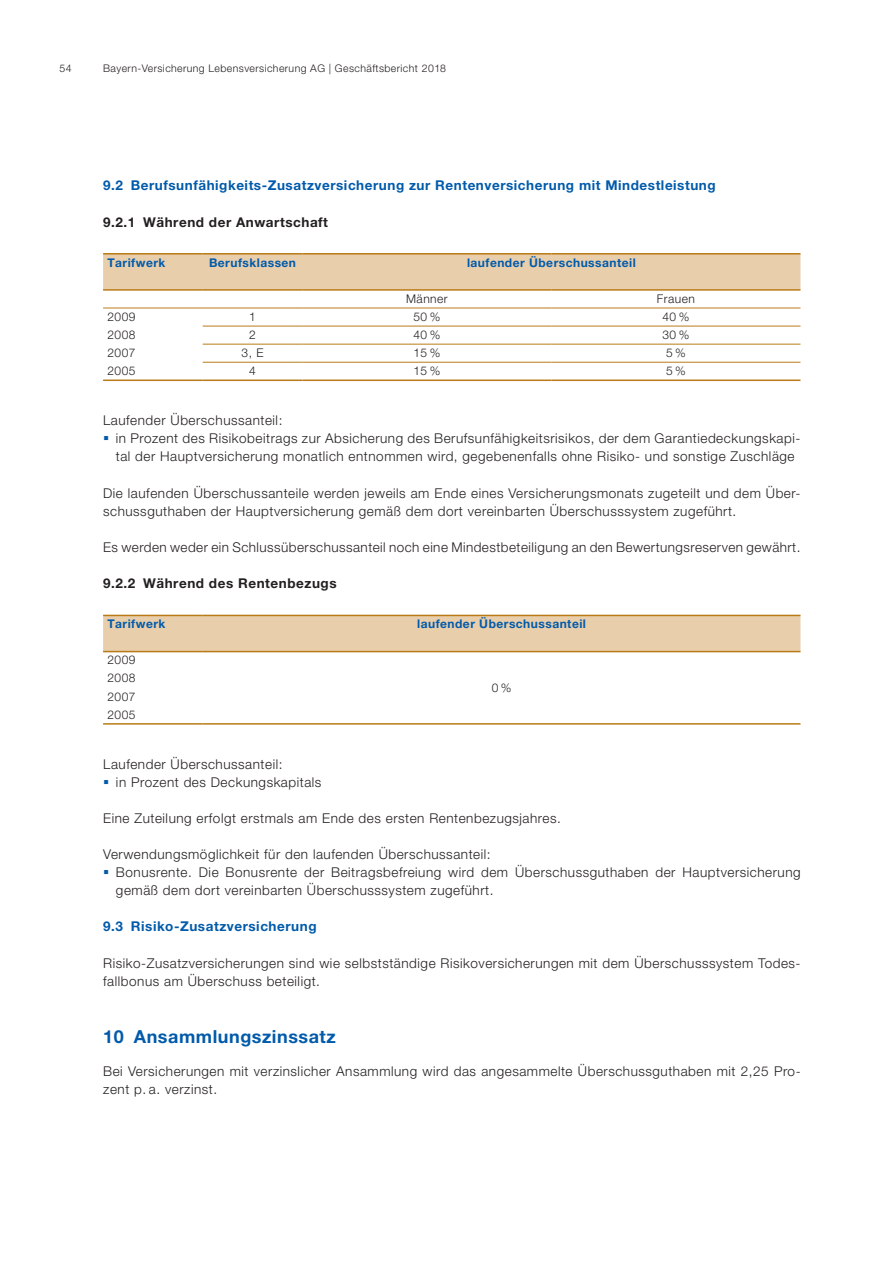
<style>
.page{position:relative;width:893px;height:1263px;background:#fff}
.page>*{position:absolute;margin:0;border:0;box-sizing:border-box;transform-origin:0 0}
.t1{font:700 18px "Helvetica Neue LT Pro";letter-spacing:.03em;color:#015aaa}
.t2{font:300 13.5px/18.1px "Helvetica Neue LT Pro";letter-spacing:.04em;color:#231f20}
.t3{font:700 13.5px "Helvetica Neue LT Pro";letter-spacing:.04em;color:#015aaa}
.t4{font:700 13.5px "Helvetica Neue LT Pro";letter-spacing:.04em;color:#231f20}
.t5{font:700 12px "Helvetica Neue LT Pro";letter-spacing:.04em;color:#015aaa}
.t6{font:300 12px/18px "Helvetica Neue LT Pro";letter-spacing:.04em;color:#231f20;text-align:justify}
.t7{font:300 10.5px "Helvetica Neue LT Pro";letter-spacing:.04em;color:#231f20}
.s1{color:#015aaa}
</style>
<div class="page">
<div style="left:103px;top:254px;width:697px;height:35px;background:#e9ceab"></div>
<hr style="left:103px;top:379px;width:100px;height:2px;background:#b97b17">
<hr style="left:103px;top:308px;width:100px;height:1px;background:#b97b17">
<hr style="left:203px;top:308px;width:99px;height:1px;background:#b97b17">
<hr style="left:302px;top:308px;width:249px;height:1px;background:#b97b17">
<hr style="left:551px;top:308px;width:249px;height:1px;background:#b97b17">
<hr style="left:203px;top:326px;width:99px;height:1px;background:#b97b17">
<hr style="left:302px;top:326px;width:249px;height:1px;background:#b97b17">
<hr style="left:551px;top:326px;width:249px;height:1px;background:#b97b17">
<hr style="left:203px;top:344px;width:99px;height:1px;background:#b97b17">
<hr style="left:302px;top:344px;width:249px;height:1px;background:#b97b17">
<hr style="left:551px;top:344px;width:249px;height:1px;background:#b97b17">
<hr style="left:103px;top:253px;width:100px;height:1px;background:#b97b17">
<hr style="left:203px;top:253px;width:99px;height:1px;background:#b97b17">
<hr style="left:302px;top:253px;width:249px;height:1px;background:#b97b17">
<hr style="left:551px;top:253px;width:249px;height:1px;background:#b97b17">
<hr style="left:103px;top:289px;width:100px;height:2px;background:#b97b17">
<hr style="left:203px;top:289px;width:99px;height:2px;background:#b97b17">
<hr style="left:302px;top:289px;width:249px;height:2px;background:#b97b17">
<hr style="left:551px;top:289px;width:249px;height:2px;background:#b97b17">
<hr style="left:203px;top:362px;width:99px;height:1px;background:#b97b17">
<hr style="left:302px;top:362px;width:249px;height:1px;background:#b97b17">
<hr style="left:551px;top:362px;width:249px;height:1px;background:#b97b17">
<hr style="left:203px;top:379px;width:99px;height:2px;background:#b97b17">
<hr style="left:302px;top:379px;width:249px;height:2px;background:#b97b17">
<hr style="left:551px;top:379px;width:249px;height:2px;background:#b97b17">
<div style="left:103px;top:616px;width:697px;height:35px;background:#e9ceab"></div>
<hr style="left:103px;top:723px;width:100px;height:2px;background:#b97b17">
<hr style="left:203px;top:723px;width:597px;height:2px;background:#b97b17">
<hr style="left:203px;top:651px;width:597px;height:1px;background:#b97b17">
<hr style="left:103px;top:651px;width:100px;height:1px;background:#b97b17">
<hr style="left:103px;top:615px;width:100px;height:1px;background:#b97b17">
<hr style="left:203px;top:615px;width:597px;height:1px;background:#b97b17">
<p class="t7" style="left:60px;top:62px;width:14px">54</p>
<p class="t7" style="left:103px;top:62px;width:344px">Bayern-Versicherung Lebensversicherung AG | Geschäftsbericht 2018</p>
<p class="t3" style="left:103px;top:177px;width:614px">9.2 Berufsunfähigkeits-Zusatzversicherung zur Rentenversicherung mit Mindestleistung</p>
<p class="t4" style="left:103px;top:213px;width:226px">9.2.1 Während der Anwartschaft</p>
<p class="t5" style="left:107px;top:255px;width:60px">Tarifwerk</p>
<p class="t5" style="left:209px;top:255px;width:89px">Berufsklassen</p>
<p class="t5" style="left:467px;top:255px;width:170px">laufender Überschussanteil</p>
<p class="t6" style="left:406px;top:289px;width:43px">Männer</p>
<p class="t6" style="left:657px;top:289px;width:39px">Frauen</p>
<p class="t6" style="left:107px;top:307px;width:30px">2009<br>2008<br>2007<br>2005</p>
<p class="t6" style="left:249px;top:307px;width:8px">1</p>
<p class="t6" style="left:413px;top:307px;width:28px">50%</p>
<p class="t6" style="left:662px;top:307px;width:28px">40%</p>
<p class="t6" style="left:249px;top:325px;width:8px">2</p>
<p class="t6" style="left:413px;top:325px;width:28px">40%</p>
<p class="t6" style="left:662px;top:325px;width:28px">30%</p>
<p class="t6" style="left:242px;top:343px;width:23px">3, E</p>
<p class="t6" style="left:413px;top:343px;width:28px">15%</p>
<p class="t6" style="left:666px;top:343px;width:21px">5%</p>
<p class="t6" style="left:249px;top:362px;width:8px">4</p>
<p class="t6" style="left:413px;top:362px;width:28px">15%</p>
<p class="t6" style="left:666px;top:362px;width:21px">5%</p>
<p class="t2" style="left:103px;top:411px;width:181px">Laufender Überschussanteil:</p>
<p class="t2" style="left:103px;top:429px;width:699px;text-align:center"><span class="s1">▪</span> in Prozent des Risikobeitrags zur Absicherung des Berufsunfähigkeitsrisikos, der dem Garantiedeckungskapi&shy;tal der Hauptversicherung monatlich entnommen wird, gegebenenfalls ohne Risiko- und sonstige Zuschläge</p>
<p class="t2" style="left:103px;top:483px;width:699px">Die laufenden Überschussanteile werden jeweils am Ende eines Versicherungsmonats zugeteilt und dem Über&shy;schussguthaben der Hauptversicherung gemäß dem dort vereinbarten Überschusssystem zugeführt.</p>
<p class="t2" style="left:103px;top:538px;width:699px">Es werden weder ein Schlussüberschussanteil noch eine Mindestbeteiligung an den Bewertungsreserven gewährt.</p>
<p class="t4" style="left:103px;top:575px;width:235px">9.2.2 Während des Rentenbezugs</p>
<p class="t5" style="left:107px;top:616px;width:60px">Tarifwerk</p>
<p class="t5" style="left:417px;top:616px;width:170px">laufender Überschussanteil</p>
<p class="t6" style="left:107px;top:651px;width:30px">2009<br>2008<br>2007<br>2005</p>
<p class="t6" style="left:492px;top:678px;width:21px">0%</p>
<p class="t2" style="left:103px;top:754px;width:181px">Laufender Überschussanteil:</p>
<p class="t2" style="left:103px;top:773px;width:220px"><span class="s1">▪</span> in Prozent des Deckungskapitals</p>
<p class="t2" style="left:103px;top:809px;width:459px">Eine Zuteilung erfolgt erstmals am Ende des ersten Rentenbezugsjahres.</p>
<p class="t2" style="left:103px;top:845px;width:389px">Verwendungsmöglichkeit für den laufenden Überschussanteil:</p>
<p class="t2" style="left:116px;top:863px;width:686px;text-indent:-13px"><span class="s1">▪</span> Bonusrente. Die Bonusrente der Beitragsbefreiung wird dem Überschussguthaben der Hauptversicherung gemäß dem dort vereinbarten Überschusssystem zugeführt.</p>
<p class="t3" style="left:103px;top:918px;width:215px">9.3 Risiko-Zusatzversicherung</p>
<p class="t2" style="left:103px;top:953px;width:699px">Risiko-Zusatzversicherungen sind wie selbstständige Risikoversicherungen mit dem Überschusssystem Todes&shy;fallbonus am Überschuss beteiligt.</p>
<h1 class="t1" style="left:103px;top:1025px;width:234px">10 Ansammlungszinssatz</h1>
<p class="t2" style="left:103px;top:1062px;width:699px">Bei Versicherungen mit verzinslicher Ansammlung wird das angesammelte Überschussguthaben mit 2,25 Pro&shy;zent p. a. verzinst.</p>
</div>
